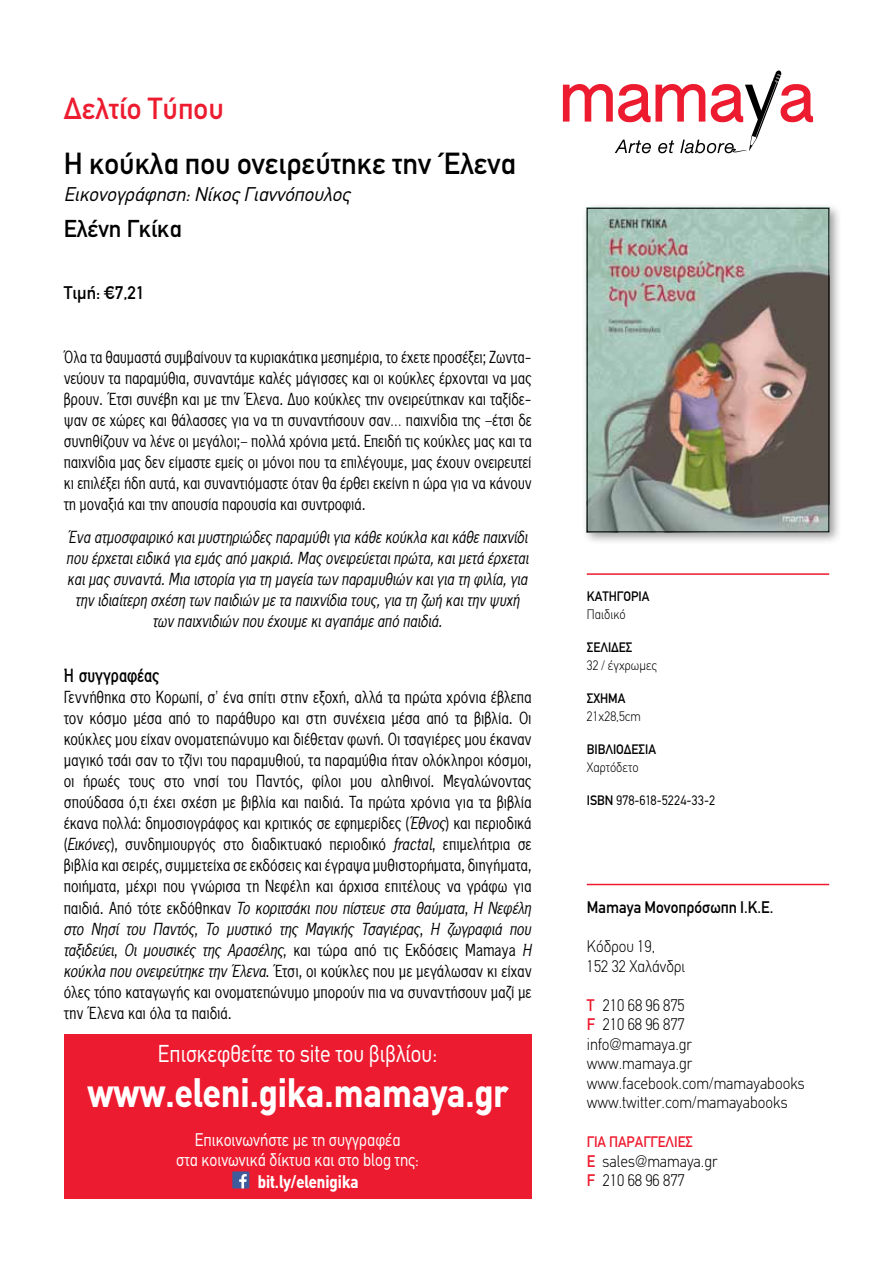
<style>
.page{position:relative;width:893px;height:1263px;background:#fff}
.page>*{position:absolute;margin:0;border:0;box-sizing:border-box;transform-origin:0 0}
.t1{font:700 40.5px "CF Din";color:#fff;scale:.88 1}
.t2{font:30px "CF Din";color:#000}
.t3{font:30px "CF Din";color:#ed1b2f}
.t4{font:24px "CF Din";color:#fff;scale:.88 1}
.t5{font:24px "CF Din";color:#000}
.t6{font:italic 19.5px "CF Din";color:#000}
.t7{font:18px/19.5px "CF Din";color:#fff;text-align:center;scale:.88 1}
.t8{font:700 18px "CF Din";color:#fff;scale:.88 1}
.t9{font:700 18px "PF Panel";color:#000;scale:.88 1}
.t10{font:18px "CF Din";color:#000}
.t11{font:16.5px/21px "PF Panel";color:#000;text-align:justify;scale:.9 1}
.t12{font:16.5px/21px "PF Panel";color:#000;text-align:justify;scale:.88 1}
.t13{font:italic 16.5px/21px "PF Panel";color:#000;text-align:center;scale:.88 1}
.t14{font:300 16.5px/19.5px "CF Din";color:#000;scale:.93 1}
.t15{font:16.5px "CF Din";color:#000;scale:.93 1}
.t16{font:15px "CF Din";color:#ed1b2f;scale:.93 1}
.t17{font:300 13.5px "CF Din";color:#000;scale:.93 1}
.t18{font:13.5px "CF Din";color:#000;scale:.93 1}
.t19{font:13.5px "CF Din";color:#000;scale:.93 1}
.s1{font-style:italic}
.s2{font-style:inherit}
.s3{font-weight:400;color:#ed1b2f}
</style>
<div class="page">
<div style="left:582px;top:203px;width:261px;height:343px;background:#000;opacity:.4"></div>
<img style="left:589px;top:210px;width:238px;height:320px">
<div style="left:587px;top:208px;width:242px;height:324px;border:1px solid #000"></div>
<hr style="left:587px;top:573px;width:242px;height:2px;background:#ed1b2f">
<svg style="left:563px;top:70px;width:250px;height:83px"></svg>
<hr style="left:587px;top:884px;width:242px;height:1px;background:#ed1b2f">
<div style="left:64px;top:1035px;width:467px;height:164px;background:#ed1b2f"></div>
<div style="left:232px;top:1171px;width:17px;height:17px;background:#3e5b9b"></div>
<svg style="left:239px;top:1174px;width:8px;height:14px"></svg>
<h2 class="t3" style="left:64px;top:92px;width:162px">Δελτίο Τύπου</h2>
<h2 class="t2" style="left:64px;top:148px;width:453px">Η κούκλα που ονειρεύτηκε την Έλενα</h2>
<p class="t6" style="left:64px;top:184px;width:292px">Εικονογράφηση:ΝίκοςΓιαννόπουλος</p>
<h3 class="t5" style="left:64px;top:216px;width:119px">Ελένη Γκίκα</h3>
<p class="t10" style="left:64px;top:283px;width:82px">Τιμή: €7,21</p>
<p class="t12" style="left:64px;top:346px;width:533px">Όλα τα θαυµαστά συµβαίνουν τα κυριακάτικα µεσηµέρια, το έχετε προσέξει; Ζωντα&shy;νεύουν τα παραµύθια, συναντάµε καλές µάγισσες και οι κούκλες έρχονται να µας βρουν. Έτσι συνέβη και µε την Έλενα. ∆υο κούκλες την ονειρεύτηκαν και ταξίδε&shy;ψαν σε χώρες και θάλασσες για να τη συναντήσουν σαν… παιχνίδια της –έτσι δε συνηθίζουν να λένε οι µεγάλοι;– πολλά χρόνια µετά. Επειδή τις κούκλες µας και τα παιχνίδια µας δεν είµαστε εµείς οι µόνοι που τα επιλέγουµε, µας έχουν ονειρευτεί κι επιλέξει ήδη αυτά, και συναντιόµαστε όταν θα έρθει εκείνη η ώρα για να κάνουν τη µοναξιά και την απουσία παρουσία και συντροφιά.</p>
<p class="t13" style="left:67px;top:527px;width:527px">Ένα ατµοσφαιρικό και µυστηριώδες παραµύθι για κάθε κούκλα και κάθε παιχνίδι που έρχεται ειδικά για εµάς από µακριά. Μας ονειρεύεται πρώτα, και µετά έρχεται και µας συναντά. Μια ιστορία για τη µαγεία των παραµυθιών και για τη φιλία, για την ιδιαίτερη σχέση των παιδιών µε τα παιχνίδια τους, για τη ζωή και την ψυχή των παιχνιδιών που έχουµε κι αγαπάµε από παιδιά.</p>
<p class="t9" style="left:64px;top:665px;width:110px">H συγγραφέας</p>
<p class="t11" style="left:64px;top:687px;width:521px">Γεννήθηκα στο Κορωπί, σ’ ένα σπίτι στην εξοχή, αλλά τα πρώτα χρόνια έβλεπα τον κόσµο µέσα από το παράθυρο και στη συνέχεια µέσα από τα βιβλία. Οι κούκλες µου είχαν ονοµατεπώνυµο και διέθεταν φωνή. Οι τσαγιέρες µου έκαναν µαγικό τσάι σαν το τζίνι του παραµυθιού, τα παραµύθια ήταν ολόκληροι κόσµοι, οι ήρωές τους στο νησί του Παντός, φίλοι µου αληθινοί. Μεγαλώνοντας σπούδασα ό,τι έχει σχέση µε βιβλία και παιδιά. Τα πρώτα χρόνια για τα βιβλία έκανα πολλά: δηµοσιογράφος και κριτικός σε εφηµερίδες (<span class="s1">Έθνος</span>) και περιοδικά (<span class="s1">Εικόνες</span>), συνδηµιουργός στο διαδικτυακό περιοδικό <span class="s1">fractal</span>, επιµελήτρια σε βιβλία και σειρές, συµµετείχα σε εκδόσεις και έγραψα µυθιστορήµατα, διηγήµατα, ποιήµατα, µέχρι που γνώρισα τη Νεφέλη και άρχισα επιτέλους να γράφω για παιδιά. Από τότε εκδόθηκαν <span class="s1">Το κοριτσάκι που πίστευε στα θαύµατα</span>, <span class="s1">Η Νεφέλη στο Νησί του Παντός</span>, <span class="s1">Το µυστικό της Μαγικής Τσαγιέρας</span>, <span class="s1">Η ζωγραφιά που ταξιδεύει</span>, <span class="s1">Οι µουσικές της Αρασέλης</span>, και τώρα από τις Εκδόσεις Mamaya <span class="s1">Η κούκλα που ονειρεύτηκε την Έλενα</span>. Έτσι, οι κούκλες που µε µεγάλωσαν κι είχαν όλες τόπο καταγωγής και ονοµατεπώνυµο µπορούν πια να συναντήσουν µαζί µε την Έλενα και όλα τα παιδιά.</p>
<h3 class="t4" style="left:158px;top:1041px;width:319px">Επισκεφθείτε το site του βιβλίου:</h3>
<h1 class="t1" style="left:87px;top:1071px;width:479px">www.eleni.gika.mamaya.gr</h1>
<p class="t7" style="left:176px;top:1130px;width:277px">Επικοινωνήστε με τη συγγραφέα<br>στα κοινωνικά δίκτυα και στο blog της:</p>
<p class="t8" style="left:258px;top:1172px;width:116px">bit.ly/elenigika</p>
<p class="t18" style="left:587px;top:589px;width:69px">ΚΑΤΗΓΟΡΙΑ</p>
<p class="t17" style="left:587px;top:607px;width:43px">Παιδικό</p>
<p class="t18" style="left:587px;top:640px;width:51px">ΣΕΛΙΔΕΣ</p>
<p class="t17" style="left:587px;top:658px;width:77px">32 / έγχρωμες</p>
<p class="t18" style="left:587px;top:691px;width:43px">ΣΧΗΜΑ</p>
<p class="t17" style="left:587px;top:709px;width:59px">21x28,5cm</p>
<p class="t18" style="left:587px;top:742px;width:76px">ΒΙΒΛΙΟΔΕΣΙΑ</p>
<p class="t17" style="left:587px;top:759px;width:57px">Χαρτόδετο</p>
<p class="t19" style="left:587px;top:793px;width:140px"><span class="s2">ISBN</span> 978-618-5224-33-2</p>
<p class="t15" style="left:587px;top:898px;width:202px">Mamaya Μονοπρόσωπη Ι.Κ.Ε.</p>
<p class="t14" style="left:587px;top:937px;width:107px">Κόδρου 19,<br>152 32 Χαλάνδρι</p>
<p class="t14" style="left:587px;top:995px;width:236px"><span class="s3">Τ</span> 210 68 96 875<br><span class="s3">F</span> 210 68 96 877<br>info@mamaya.gr<br>www.mamaya.gr www.facebook.com/mamayabooks www.twitter.com/mamayabooks</p>
<p class="t16" style="left:587px;top:1134px;width:115px">ΓΙΑ ΠΑΡΑΓΓΕΛΙΕΣ</p>
<p class="t14" style="left:587px;top:1151px;width:142px"><span class="s3">Ε</span> sales@mamaya.gr<br><span class="s3">F</span> 210 68 96 877</p>
</div>
